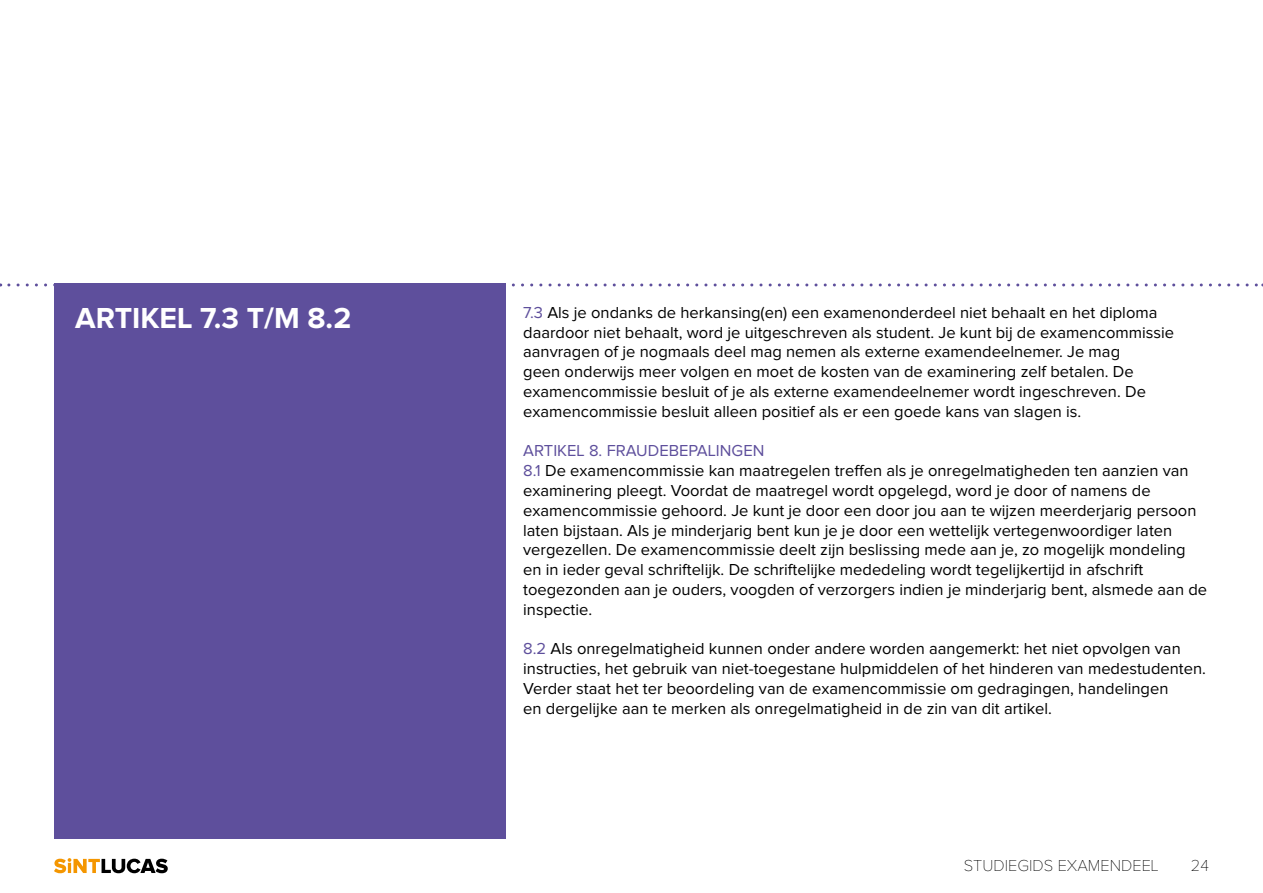
<style>
.page{position:relative;width:1263px;height:893px;background:#fff}
.page>*{position:absolute;margin:0;border:0;box-sizing:border-box;transform-origin:0 0}
.t1{font:700 30px "Proxima Nova";color:#fff}
.t2{font:16.5px/19.8px "Proxima Nova";color:#000}
.t3{font:100 16.5px "Proxima Nova";color:#000}
.s1{color:#5e4f9c}
</style>
<div class="page">
<svg style="left:54px;top:858px;width:114px;height:15px"></svg>
<div style="left:54px;top:283px;width:451px;height:556px;background:#5e4f9c"></div>
<svg style="left:9px;top:283px;width:1254px;height:3px"></svg>
<h1 class="t1" style="left:75px;top:305px;width:278px">ARTIKEL 7.3 T/M 8.2</h1>
<p class="t2" style="left:523px;top:303px;width:652px"><span class="s1">7.3</span> Als je ondanks de herkansing(en) een examenonderdeel niet behaalt en het diploma daardoor niet behaalt, word je uitgeschreven als student. Je kunt bij de examencommissie aanvragen of je nogmaals deel mag nemen als externe examendeelnemer. Je mag<br>geen onderwijs meer volgen en moet de kosten van de examinering zelf betalen. De examencommissie besluit of je als externe examendeelnemer wordt ingeschreven. De examencommissie besluit alleen positief als er een goede kans van slagen is.</p>
<p class="t2" style="left:523px;top:442px;width:685px"><span class="s1">ARTIKEL 8. FRAUDEBEPALINGEN<br>8.1</span> De examencommissie kan maatregelen treffen als je onregelmatigheden ten aanzien van examinering pleegt. Voordat de maatregel wordt opgelegd, word je door of namens de examencommissie gehoord. Je kunt je door een door jou aan te wijzen meerderjarig persoon laten bijstaan. Als je minderjarig bent kun je je door een wettelijk vertegenwoordiger laten vergezellen. De examencommissie deelt zijn beslissing mede aan je, zo mogelijk mondeling en in ieder geval schriftelijk. De schriftelijke mededeling wordt tegelijkertijd in afschrift toegezonden aan je ouders, voogden of verzorgers indien je minderjarig bent, alsmede aan de inspectie.</p>
<p class="t2" style="left:523px;top:640px;width:684px"><span class="s1">8.2</span> Als onregelmatigheid kunnen onder andere worden aangemerkt: het niet opvolgen van instructies, het gebruik van niet-toegestane hulpmiddelen of het hinderen van medestudenten.<br>Verder staat het ter beoordeling van de examencommissie om gedragingen, handelingen<br>en dergelijke aan te merken als onregelmatigheid in de zin van dit artikel.</p>
<p class="t3" style="left:964px;top:858px;width:196px">STUDIEGIDS EXAMENDEEL</p>
<p class="t3" style="left:1191px;top:858px;width:20px">24</p>
</div>
